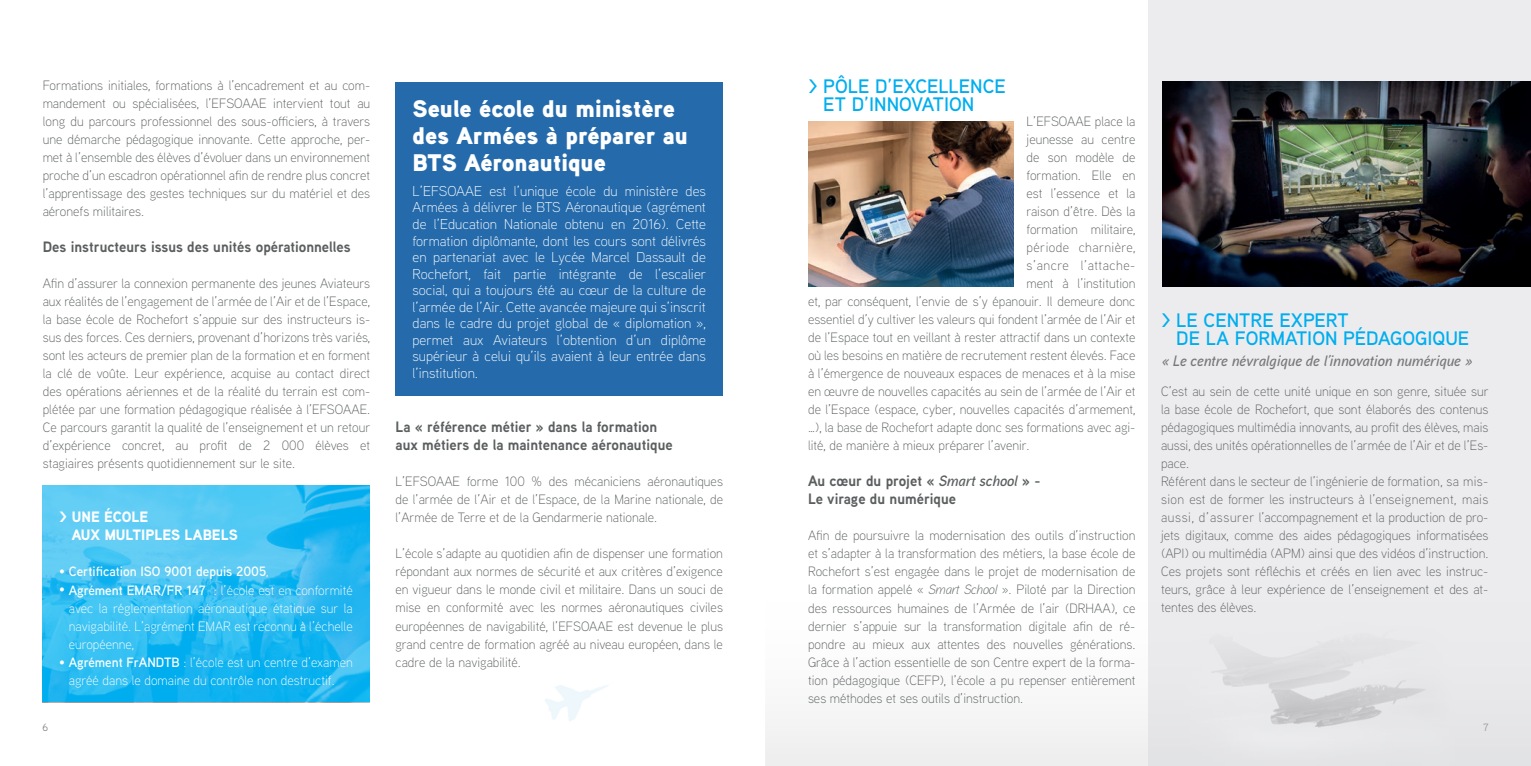
<style>
.page{position:relative;width:1531px;height:766px;background:#fff}
.page>*{position:absolute;margin:0;border:0;box-sizing:border-box;transform-origin:0 0}
.t1{font:900 24px/27px "Aaux Next";color:#fff}
.Style_de_paragraphe{font:600 19.5px/18px "Aaux Next";color:#00aeef}
.Style_de_paragraphe-2{font:700 15px/18px "Aaux Next";color:#5b5e5f}
.Style_de_paragraphe-3{font:italic 600 15px "Aaux Next";color:#777879}
.Style_de_paragraphe-4{font:900 15px/18px "Aaux Next";color:#fff}
.t2{font:300 14.25px/16.5px "Aaux Next";color:#fff;text-align:justify}
.Style_de_paragraphe-5{font:300 13.5px/18px "Aaux Next";color:#5b5e5f;text-align:justify}
.Style_de_paragraphe-6{font:300 13.5px/18px "Aaux Next";color:#fff;text-align:justify}
.Style_de_paragraphe-7{font:600 13.5px "Aaux Next";color:#fff}
.Style_de_paragraphe-8{font:300 13.5px "Aaux Next";letter-spacing:.03em;color:#5b5e5f}
.Style_de_paragraphe-9{font:300 13.5px "Aaux Next";letter-spacing:.04em;color:#5b5e5f}
.t3{font:10.5px "Aaux Next";color:#777879}
.s1{font-weight:300}
.s2{font-weight:600}
.s3{font-weight:600;font-style:italic}
.s4{font-style:italic}
</style>
<div class="page">
<div style="left:1148px;top:0;width:383px;height:765px;background:#ececee"></div>
<div style="left:395px;top:82px;width:328px;height:313px;background:#256bac"></div>
<img style="left:42px;top:485px;width:328px;height:217px">
<img style="left:808px;top:122px;width:206px;height:84px">
<img style="left:1162px;top:82px;width:369px;height:204px">
<img style="left:808px;top:206px;width:206px;height:80px">
<p class="Style_de_paragraphe-5" style="left:43px;top:76px;width:329px">Formations initiales, formations à l’encadrement et au com&shy;mandement ou spécialisées, l’EFSOAAE intervient tout au long du parcours professionnel des sous-officiers, à travers une démarche pédagogique innovante. Cette approche, per&shy;met à l’ensemble des élèves d’évoluer dans un environnement proche d’un escadron opérationnel afin de rendre plus concret l’apprentissage des gestes techniques sur du matériel et des aéronefs militaires.</p>
<p class="Style_de_paragraphe-2" style="left:43px;top:237px;width:309px">Des instructeurs issus des unités opérationnelles</p>
<p class="Style_de_paragraphe-5" style="left:43px;top:274px;width:329px">Afin d’assurer la connexion permanente des jeunes Aviateurs aux réalités de l’engagement de l’armée de l’Air et de l’Espace, la base école de Rochefort s’appuie sur des instructeurs is&shy;sus des forces. Ces derniers, provenant d’horizons très variés, sont les acteurs de premier plan de la formation et en forment la clé de voûte. Leur expérience, acquise au contact direct des opérations aériennes et de la réalité du terrain est com&shy;plétée par une formation pédagogique réalisée à l’EFSOAAE.<br>Ce parcours garantit la qualité de l’enseignement et un retour d’expérience concret, au profit de 2 000 élèves et stagiaires présents quotidiennement sur le site.</p>
<p class="Style_de_paragraphe-4" style="left:72px;top:508px;width:168px;text-indent:-12px">&gt; UNE ÉCOLE<br>AUX MULTIPLES LABELS</p>
<p class="Style_de_paragraphe-7" style="left:59px;top:562px;width:211px"><span class="s1">•</span> Certification ISO 9001 depuis 2005<span class="s1">,</span></p>
<p class="Style_de_paragraphe-6" style="left:69px;top:580px;width:285px;text-indent:-9px">• <span class="s2">Agrément EMAR/FR 147</span> : l’école est en conformité avec la réglementation aéronautique étatique sur la navigabilité. L’agrément EMAR est reconnu à l’échelle européenne,</p>
<p class="Style_de_paragraphe-6" style="left:69px;top:652px;width:285px;text-indent:-9px">• <span class="s2">Agrément FrANDTB</span> : l’école est un centre d’examen agréé dans le domaine du contrôle non destructif.</p>
<p class="t1" style="left:412px;top:95px;width:277px">Seule école du ministère des Armées à préparer au<br>BTS Aéronautique</p>
<p class="t2" style="left:412px;top:182px;width:295px">L’EFSOAAE est l’unique école du ministère des Armées à délivrer le BTS Aéronautique (agrément de l’Education Nationale obtenu en 2016). Cette formation diplômante, dont les cours sont délivrés en partenariat avec le Lycée Marcel Dassault de Rochefort, fait partie intégrante de l’escalier social, qui a toujours été au cœur de la culture de l’armée de l’Air. Cette avancée majeure qui s’inscrit dans le cadre du projet global de « diplomation », permet aux Aviateurs l’obtention d’un diplôme supérieur à celui qu’ils avaient à leur entrée dans l’institution.</p>
<p class="Style_de_paragraphe-2" style="left:395px;top:417px;width:279px">La « référence métier » dans la formation aux métiers de la maintenance aéronautique</p>
<p class="Style_de_paragraphe-5" style="left:395px;top:472px;width:329px">L’EFSOAAE forme 100 % des mécaniciens aéronautiques de l’armée de l’Air et de l’Espace, de la Marine nationale, de l’Armée de Terre et de la Gendarmerie nationale.</p>
<p class="Style_de_paragraphe-5" style="left:395px;top:544px;width:329px">L’école s’adapte au quotidien afin de dispenser une formation répondant aux normes de sécurité et aux critères d’exigence en vigueur dans le monde civil et militaire. Dans un souci de mise en conformité avec les normes aéronautiques civiles européennes de navigabilité, l’EFSOAAE est devenue le plus grand centre de formation agréé au niveau européen, dans le cadre de la navigabilité.</p>
<p class="Style_de_paragraphe" style="left:823px;top:77px;width:184px;text-indent:-15px">&gt; PÔLE D’EXCELLENCE<br>ET D’INNOVATION</p>
<p class="Style_de_paragraphe-5" style="left:1026px;top:112px;width:110px">L’EFSOAAE place la</p>
<p class="Style_de_paragraphe-5" style="left:1026px;top:130px;width:110px">jeunesse au centre</p>
<p class="Style_de_paragraphe-5" style="left:1026px;top:148px;width:110px">de son modèle de</p>
<p class="Style_de_paragraphe-5" style="left:1026px;top:166px;width:110px">formation. Elle en</p>
<p class="Style_de_paragraphe-5" style="left:1026px;top:184px;width:110px">est l’essence et la</p>
<p class="Style_de_paragraphe-5" style="left:1026px;top:202px;width:110px">raison d’être. Dès la</p>
<p class="Style_de_paragraphe-5" style="left:1026px;top:220px;width:110px">formation militaire,</p>
<p class="Style_de_paragraphe-8" style="left:1026px;top:238px;width:110px">période charnière,</p>
<p class="Style_de_paragraphe-9" style="left:1026px;top:256px;width:110px">s’ancre l’attache-</p>
<p class="Style_de_paragraphe-5" style="left:1026px;top:274px;width:110px">ment à l’institution</p>
<p class="Style_de_paragraphe-5" style="left:808px;top:292px;width:329px">et, par conséquent, l’envie de s’y épanouir. Il demeure donc</p>
<p class="Style_de_paragraphe-5" style="left:808px;top:310px;width:329px">essentiel d’y cultiver les valeurs qui fondent l’armée de l’Air et</p>
<p class="Style_de_paragraphe-5" style="left:808px;top:328px;width:329px">de l’Espace tout en veillant à rester attractif dans un contexte</p>
<p class="Style_de_paragraphe-5" style="left:808px;top:346px;width:329px">où les besoins en matière de recrutement restent élevés. Face</p>
<p class="Style_de_paragraphe-5" style="left:808px;top:364px;width:329px">à l’émergence de nouveaux espaces de menaces et à la mise</p>
<p class="Style_de_paragraphe-5" style="left:808px;top:382px;width:329px">en œuvre de nouvelles capacités au sein de l’armée de l’Air et</p>
<p class="Style_de_paragraphe-5" style="left:808px;top:400px;width:329px">de l’Espace (espace, cyber, nouvelles capacités d’armement,</p>
<p class="Style_de_paragraphe-5" style="left:808px;top:418px;width:329px">…), la base de Rochefort adapte donc ses formations avec agi-</p>
<p class="Style_de_paragraphe-5" style="left:808px;top:436px;width:223px">lité, de manière à mieux préparer l’avenir.</p>
<p class="Style_de_paragraphe-2" style="left:808px;top:471px;width:234px">Au cœur du projet « <span class="s3">Smart school</span> » -</p>
<p class="Style_de_paragraphe-2" style="left:808px;top:489px;width:150px">Le virage du numérique</p>
<p class="Style_de_paragraphe-5" style="left:808px;top:526px;width:329px">Afin de poursuivre la modernisation des outils d’instruction et s’adapter à la transformation des métiers, la base école de Rochefort s’est engagée dans le projet de modernisation de la formation appelé « <span class="s4">Smart School</span> ». Piloté par la Direction des ressources humaines de l’Armée de l’air (DRHAA), ce dernier s’appuie sur la transformation digitale afin de ré&shy;pondre au mieux aux attentes des nouvelles générations.<br>Grâce à l’action essentielle de son Centre expert de la forma&shy;tion pédagogique (CEFP), l’école a pu repenser entièrement ses méthodes et ses outils d’instruction.</p>
<p class="Style_de_paragraphe" style="left:1176px;top:311px;width:294px;text-indent:-15px">&gt; LE CENTRE EXPERT<br>DE LA FORMATION PÉDAGOGIQUE</p>
<p class="Style_de_paragraphe-3" style="left:1161px;top:350px;width:313px">« Le centre névralgique de l’innovation numérique »</p>
<p class="Style_de_paragraphe-5" style="left:1161px;top:382px;width:329px">C’est au sein de cette unité unique en son genre, située sur la base école de Rochefort, que sont élaborés des contenus pédagogiques multimédia innovants, au profit des élèves, mais aussi, des unités opérationnelles de l’armée de l’Air et de l’Es&shy;pace.</p>
<p class="Style_de_paragraphe-5" style="left:1161px;top:472px;width:329px">Référent dans le secteur de l’ingénierie de formation, sa mis&shy;sion est de former les instructeurs à l’enseignement, mais aussi, d’assurer l’accompagnement et la production de pro&shy;jets digitaux, comme des aides pédagogiques informatisées (API) ou multimédia (APM) ainsi que des vidéos d’instruction.<br>Ces projets sont réfléchis et créés en lien avec les instruc&shy;teurs, grâce à leur expérience de l’enseignement et des at&shy;tentes des élèves.</p>
<p class="t3" style="left:43px;top:719px;width:7px">6</p>
<p class="t3" style="left:1483px;top:719px;width:7px">7</p>
</div>
